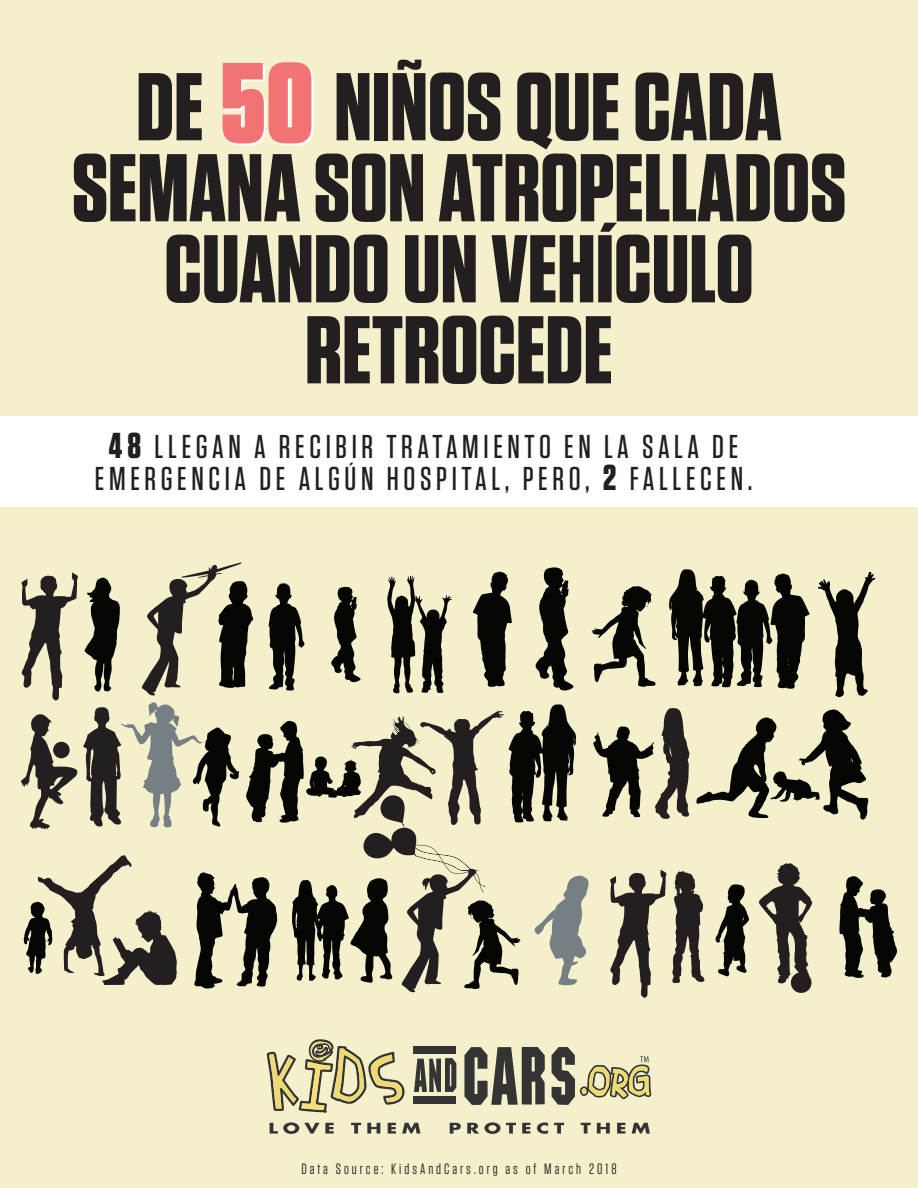
<style>
.page{position:relative;width:918px;height:1188px;background:#f3f0cb}
.page>*{position:absolute;margin:0;border:0;box-sizing:border-box;transform-origin:0 0}
.t1{font:900 114px "Tungsten";color:#f27376}
.t2{font:700 96px "Tungsten";color:#231f20}
.t3{font:500 33px/31.5px "Tungsten";letter-spacing:.14em;color:#231f20;text-align:center}
.t4{font:15px "Tungsten";letter-spacing:.2em;color:#231f20}
.s1{font-weight:700;font-size:36px}
</style>
<div class="page">
<svg style="left:270px;top:1122px;width:64px;height:12px"></svg>
<svg style="left:351px;top:1123px;width:10px;height:11px"></svg>
<svg style="left:367px;top:1123px;width:13px;height:11px"></svg>
<svg style="left:388px;top:1123px;width:8px;height:11px"></svg>
<svg style="left:402px;top:1123px;width:18px;height:11px"></svg>
<svg style="left:450px;top:1123px;width:11px;height:11px"></svg>
<svg style="left:467px;top:1122px;width:49px;height:12px"></svg>
<svg style="left:522px;top:1123px;width:8px;height:11px"></svg>
<svg style="left:537px;top:1122px;width:11px;height:12px"></svg>
<svg style="left:554px;top:1123px;width:10px;height:11px"></svg>
<svg style="left:581px;top:1123px;width:10px;height:11px"></svg>
<svg style="left:597px;top:1123px;width:13px;height:11px"></svg>
<svg style="left:617px;top:1123px;width:8px;height:11px"></svg>
<svg style="left:632px;top:1123px;width:18px;height:11px"></svg>
<svg style="left:464px;top:1047px;width:81px;height:58px"></svg>
<svg style="left:414px;top:1058px;width:42px;height:34px"></svg>
<div style="left:414px;top:1046px;width:42px;height:8px;background:#353435"></div>
<div style="left:413px;top:1096px;width:43px;height:8px;background:#353435"></div>
<svg style="left:552px;top:1047px;width:99px;height:58px"></svg>
<svg style="left:267px;top:1039px;width:138px;height:74px"></svg>
<div style="left:0;top:417px;width:918px;height:90px;background:#fff"></div>
<svg style="left:21px;top:562px;width:876px;height:436px"></svg>
<h2 class="t2" style="left:334px;top:56px;width:449px">NIÑOS QUE CADA</h2>
<h2 class="t2" style="left:72px;top:137px;width:776px">SEMANA SON ATROPELLADOS</h2>
<h2 class="t2" style="left:164px;top:218px;width:591px">CUANDO UN VEHÍCULO</h2>
<h2 class="t2" style="left:305px;top:299px;width:309px">RETROCEDE</h2>
<h1 class="t1" style="left:221px;top:38px;width:93px">50</h1>
<h2 class="t2" style="left:136px;top:56px;width:69px">DE</h2>
<p class="t3" style="left:95px;top:431px;width:659px"><span class="s1">48</span> LLEGAN A RECIBIR TRATAMIENTO EN LA SALA DE<br>EMERGENCIA DE ALGÚN HOSPITAL, PERO, <span class="s1">2</span> FALLECEN.</p>
<p class="t4" style="left:301px;top:1161px;width:317px">Data Source: KidsAndCars.org as of March 2018</p>
</div>
